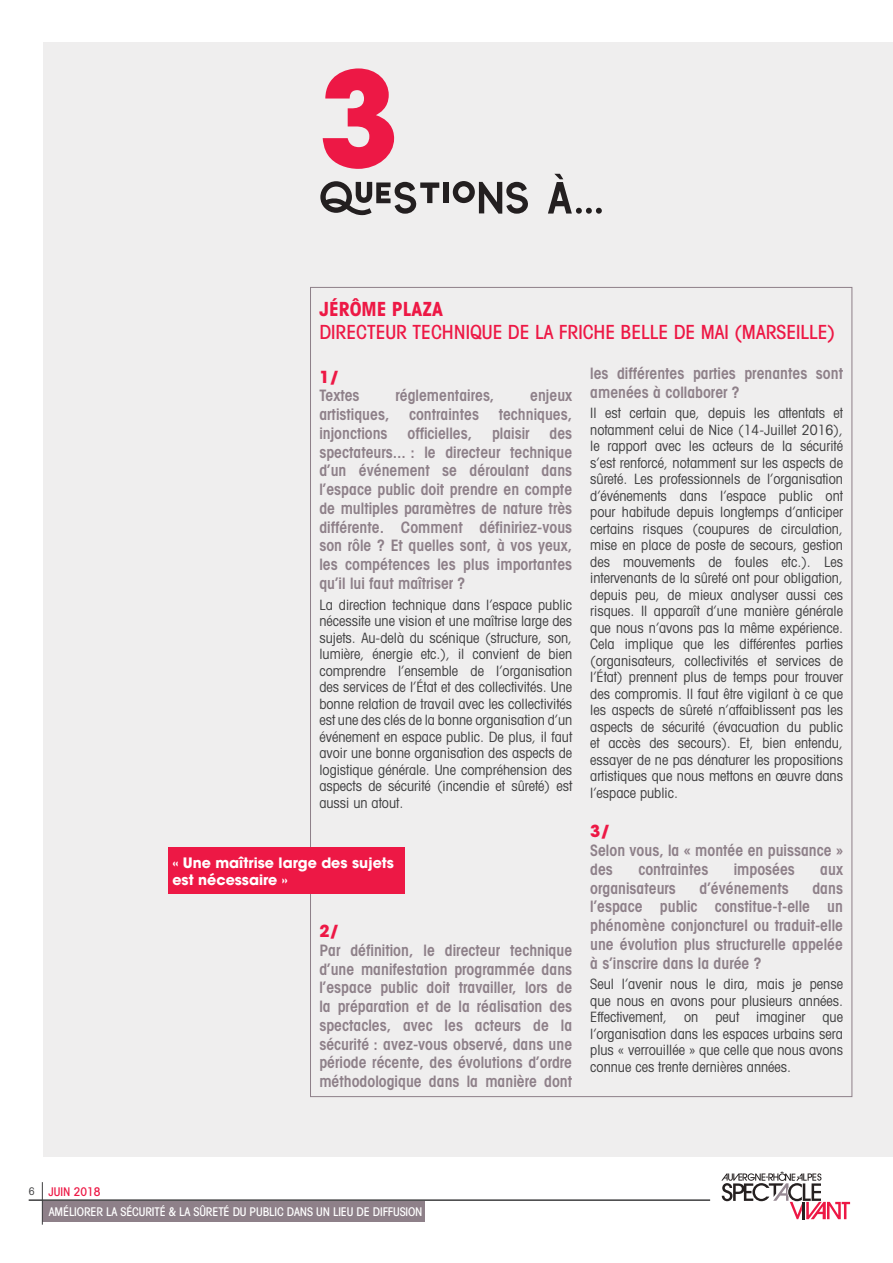
<style>
.page{position:relative;width:893px;height:1263px;background:#fff}
.page>*{position:absolute;margin:0;border:0;box-sizing:border-box;transform-origin:0 0}
.t1{font:66.6px "Quirk";color:#231f20}
.t2{font:500 condensed 19.5px "Avant Garde";color:#ed1845}
.t3{font:700 condensed 19.5px "Avant Garde";color:#ed1845}
.t4{font:700 16.5px "Avant Garde";color:#ed1845}
.t5{font:600 condensed 15.75px/18.8px "Avant Garde";color:#8e8089;text-align:justify}
.t6{font:condensed 14.25px/16.5px "Avant Garde";color:#3e3e3f;text-align:justify}
.t7{font:700 14.25px/16.5px "Avant Garde";color:#fff}
.t8{font:500 condensed 12px "Avant Garde";letter-spacing:-.01em;color:#fff}
.t9{font:500 condensed 12px "Avant Garde";color:#ed1845}
.s1{font-weight:400;font-size:10.5px;color:#3e3e3f}
</style>
<div class="page">
<div style="left:42px;top:1201px;width:383px;height:20px;background:#8e8089"></div>
<hr style="left:29px;top:1199px;width:681px;height:2px;background:#3e3e3f">
<hr style="left:42px;top:1182px;width:1px;height:42px;background:#3e3e3f">
<svg style="left:721px;top:1172px;width:129px;height:47px"></svg>
<div style="left:43px;top:43px;width:850px;height:1114px;background:#efeeee"></div>
<div style="left:168px;top:848px;width:236px;height:46px;background:#ed1845"></div>
<h1 class="t1" style="left:318px;top:164px;width:287px"><sup>3</sup>questions À...</h1>
<p class="t9" style="left:29px;top:1184px;width:73px"><span class="s1">6</span> JUIN 2018</p>
<h2 class="t3" style="left:319px;top:297px;width:125px">JÉRÔME PLAZA</h2>
<h2 class="t2" style="left:319px;top:320px;width:517px">DIRECTEUR TECHNIQUE DE LA FRICHE BELLE DE MAI (MARSEILLE)</h2>
<p class="t4" style="left:319px;top:366px;width:21px">1/</p>
<p class="t5" style="left:319px;top:386px;width:42px">Textes</p>
<p class="t5" style="left:395px;top:386px;width:100px">réglementaires,</p>
<p class="t5" style="left:590px;top:364px;width:254px">les différentes parties prenantes sont amenées à collaborer ?</p>
<p class="t6" style="left:590px;top:405px;width:254px">Il est certain que, depuis les attentats et notamment celui de Nice (14-Juillet 2016), le rapport avec les acteurs de la sécurité s’est renforcé, notamment sur les aspects de sûreté. Les professionnels de l’organisation d’événements dans l’espace public ont pour habitude depuis longtemps d’anticiper certains risques (coupures de circulation, mise en place de poste de secours, gestion des mouvements de foules etc.). Les intervenants de la sûreté ont pour obligation, depuis peu, de mieux analyser aussi ces risques. Il apparaît d’une manière générale que nous n’avons pas la même expérience.<br>Cela implique que les différentes parties (organisateurs, collectivités et services de l’État) prennent plus de temps pour trouver des compromis. Il faut être vigilant à ce que les aspects de sûreté n’affaiblissent pas les aspects de sécurité (évacuation du public et accès des secours). Et, bien entendu, essayer de ne pas dénaturer les propositions artistiques que nous mettons en œuvre dans l’espace public.</p>
<p class="t4" style="left:590px;top:821px;width:21px">3/</p>
<p class="t5" style="left:590px;top:841px;width:254px">Selon vous, la « montée en puissance » des</p>
<p class="t5" style="left:319px;top:386px;width:254px;text-indent:211px">enjeux artistiques, contraintes techniques, injonctions</p>
<p class="t5" style="left:407px;top:424px;width:66px">officielles,</p>
<p class="t5" style="left:492px;top:424px;width:39px">plaisir</p>
<p class="t5" style="left:319px;top:424px;width:254px;text-indent:230px">des spectateurs... : le directeur technique d’un événement se déroulant dans l’espace public doit prendre en compte de multiples paramètres de nature très différente. Comment définiriez-vous son rôle ? Et quelles sont, à vos yeux, les compétences les plus importantes qu’il lui faut maîtriser ?</p>
<p class="t6" style="left:319px;top:596px;width:254px">La direction technique dans l’espace public nécessite une vision et une maîtrise large des sujets. Au-delà du scénique (structure, son, lumière, énergie etc.), il convient de bien comprendre l’ensemble de l’organisation des services de l’État et des collectivités. Une bonne relation de travail avec les collectivités est une des clés de la bonne organisation d’un événement en espace public. De plus, il faut avoir une bonne organisation des aspects de logistique générale. Une compréhension des aspects de sécurité (incendie et sûreté) est aussi un atout.</p>
<p class="t7" style="left:172px;top:855px;width:223px">« Une maîtrise large des sujets est nécessaire »</p>
<p class="t5" style="left:638px;top:860px;width:71px">contraintes</p>
<p class="t5" style="left:734px;top:860px;width:63px">imposées</p>
<p class="t5" style="left:820px;top:860px;width:24px">aux</p>
<p class="t5" style="left:590px;top:878px;width:87px">organisateurs</p>
<p class="t5" style="left:700px;top:878px;width:91px">d’événements</p>
<p class="t5" style="left:590px;top:878px;width:254px;text-indent:222px">dans l’espace public constitue-t-elle un phénomène conjoncturel ou traduit-elle une évolution plus structurelle appelée à s’inscrire dans la durée ?</p>
<p class="t6" style="left:590px;top:976px;width:254px">Seul l’avenir nous le dira, mais je pense que nous en avons pour plusieurs années.<br>Effectivement, on peut imaginer que l’organisation dans les espaces urbains sera plus « verrouillée » que celle que nous avons connue ces trente dernières années.</p>
<p class="t4" style="left:319px;top:920px;width:21px">2/</p>
<p class="t5" style="left:319px;top:941px;width:254px">Par définition, le directeur technique d’une manifestation programmée dans l’espace public doit travailler, lors de la préparation et de la réalisation des spectacles, avec les acteurs de la sécurité : avez-vous observé, dans une période récente, des évolutions d’ordre méthodologique dans la manière dont</p>
<p class="t8" style="left:49px;top:1204px;width:375px">AMÉLIORER LA SÉCURITÉ &amp; LA SÛRETÉ DU PUBLIC DANS UN LIEU DE DIFFUSION</p>
</div>
